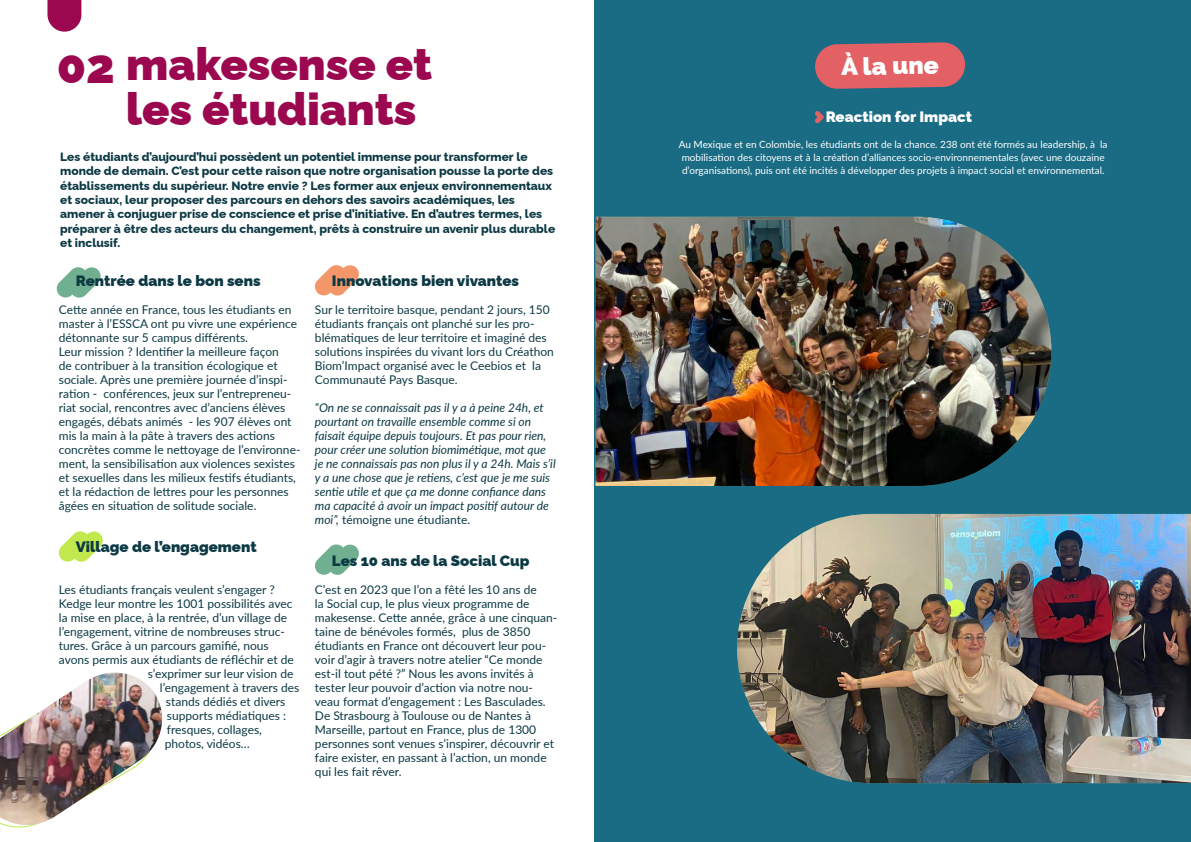
<style>
.page{position:relative;width:1191px;height:842px;background:#fff}
.page>*{position:absolute;margin:0;border:0;box-sizing:border-box;transform-origin:0 0}
.t1{font:900 48px "Raleway";color:#9b084f}
.t2{font:900 45px "Raleway";color:#9b084f}
.t3{font:800 24.9px "Raleway";color:#fff}
.t4{font:900 15px "Raleway";color:#0c3944}
.t5{font:900 15px "Raleway";color:#fff}
.t6{font:12px/14px "Lato";color:#0c3944}
.t7{font:800 12px/14.4px "Raleway";color:#0c3944}
.t8{font:italic 12px/14px "Lato";color:#0c3944}
.t9{font:10px/13px "Lato";color:#fff}
.s1{font-style:normal}
</style>
<div class="page">
<div style="left:594px;top:0;width:597px;height:842px;background:#196c84"></div>
<svg style="left:59px;top:531px;width:44px;height:31px"></svg>
<svg style="left:56px;top:267px;width:45px;height:31px"></svg>
<svg style="left:315px;top:265px;width:44px;height:31px"></svg>
<svg style="left:315px;top:544px;width:44px;height:31px"></svg>
<img style="left:0;top:673px;width:163px;height:155px">
<svg style="left:815px;top:111px;width:8px;height:12px"></svg>
<svg style="left:815px;top:42px;width:150px;height:47px;background:#cc6267"></svg>
<svg style="left:47px;top:0;width:34px;height:32px"></svg>
<img style="left:595px;top:217px;width:456px;height:269px">
<img style="left:737px;top:514px;width:454px;height:269px">
<h2 class="t2" style="left:126px;top:28px;width:307px">makesense et</h2>
<h3 class="t3" style="left:841px;top:52px;width:99px;rotate:-1deg">À la une</h3>
<h2 class="t2" style="left:126px;top:73px;width:292px">les étudiants</h2>
<h1 class="t1" style="left:57px;top:28px;width:60px">02</h1>
<p class="t5" style="left:825px;top:105px;width:148px">Reaction for Impact</p>
<p class="t9" style="left:679px;top:137px;width:430px">Au Mexique et en Colombie, les étudiants ont de la chance. 238 ont été formés au leadership, à la mobilisation des citoyens et à la création d’alliances socio-environnementales (avec une douzaine d’organisations), puis ont été incités à développer des projets à impact social et environnemental.</p>
<p class="t7" style="left:60px;top:148px;width:496px">Les étudiants d’aujourd’hui possèdent un potentiel immense pour transformer le monde de demain. C’est pour cette raison que notre organisation pousse la porte des établissements du supérieur. Notre envie ? Les former aux enjeux environnementaux et sociaux, leur proposer des parcours en dehors des savoirs académiques, les amener à conjuguer prise de conscience et prise d’initiative. En d’autres termes, les préparer à être des acteurs du changement, prêts à construire un avenir plus durable et inclusif.</p>
<p class="t4" style="left:332px;top:269px;width:189px">Innovations bien vivantes</p>
<p class="t6" style="left:315px;top:302px;width:240px">Sur le territoire basque, pendant 2 jours, 150 étudiants français ont planché sur les pro&shy;blématiques de leur territoire et imaginé des solutions inspirées du vivant lors du Créathon Biom’Impact organisé avec le Ceebios et la Communauté Pays Basque.</p>
<p class="t8" style="left:315px;top:400px;width:242px">“On ne se connaissait pas il y a à peine 24h, et pourtant on travaille ensemble comme si on faisait équipe depuis toujours. Et pas pour rien, pour créer une solution biomimétique, mot que je ne connaissais pas non plus il y a 24h. Mais s’il y a une chose que je retiens, c’est que je me suis sentie utile et que ça me donne confiance dans ma capacité à avoir un impact positif autour de moi”, <span class="s1">témoigne une étudiante.</span></p>
<p class="t4" style="left:332px;top:549px;width:199px">Les 10 ans de la Social Cup</p>
<p class="t6" style="left:315px;top:582px;width:244px">C’est en 2023 que l’on a fêté les 10 ans de<br>la Social cup, le plus vieux programme de makesense. Cette année, grâce à une cinquan&shy;taine de bénévoles formés, plus de 3850 étudiants en France ont découvert leur pou&shy;voir d’agir à travers notre atelier “Ce monde est-il tout pété ?” Nous les avons invités à tester leur pouvoir d’action via notre nou&shy;veau format d’engagement : Les Basculades.<br>De Strasbourg à Toulouse ou de Nantes à Marseille, partout en France, plus de 1300 personnes sont venues s’inspirer, découvrir et faire exister, en passant à l’action, un monde qui les fait rêver.</p>
<p class="t4" style="left:76px;top:269px;width:186px">Rentrée dans le bon sens</p>
<p class="t6" style="left:59px;top:302px;width:243px">Cette année en France, tous les étudiants en master à l’ESSCA ont pu vivre une expérience détonnante sur 5 campus différents.<br>Leur mission ? Identifier la meilleure façon<br>de contribuer à la transition écologique et sociale. Après une première journée d’inspi&shy;ration - conférences, jeux sur l’entrepreneu&shy;riat social, rencontres avec d’anciens élèves engagés, débats animés - les 907 élèves ont mis la main à la pâte à travers des actions concrètes comme le nettoyage de l’environne&shy;ment, la sensibilisation aux violences sexistes et sexuelles dans les milieux festifs étudiants, et la rédaction de lettres pour les personnes âgées en situation de solitude sociale.</p>
<p class="t4" style="left:76px;top:535px;width:182px">Village de l’engagement</p>
<p class="t6" style="left:59px;top:582px;width:217px">Les étudiants français veulent s’engager ?</p>
<p class="t6" style="left:59px;top:596px;width:235px">Kedge leur montre les 1001 possibilités avec</p>
<p class="t6" style="left:59px;top:610px;width:230px">la mise en place, à la rentrée, d’un village de</p>
<p class="t6" style="left:59px;top:624px;width:227px">l’engagement, vitrine de nombreuses struc-</p>
<p class="t6" style="left:59px;top:638px;width:211px">tures. Grâce à un parcours gamifié, nous</p>
<p class="t6" style="left:59px;top:652px;width:236px">avons permis aux étudiants de réfléchir et de</p>
<p class="t6" style="left:148px;top:666px;width:147px">s’exprimer sur leur vision de</p>
<p class="t6" style="left:160px;top:680px;width:141px">l’engagement à travers des</p>
<p class="t6" style="left:166px;top:694px;width:121px">stands dédiés et divers</p>
<p class="t6" style="left:167px;top:708px;width:121px">supports médiatiques :</p>
<p class="t6" style="left:167px;top:722px;width:97px">fresques, collages,</p>
<p class="t6" style="left:165px;top:736px;width:87px">photos, vidéos…</p>
</div>
